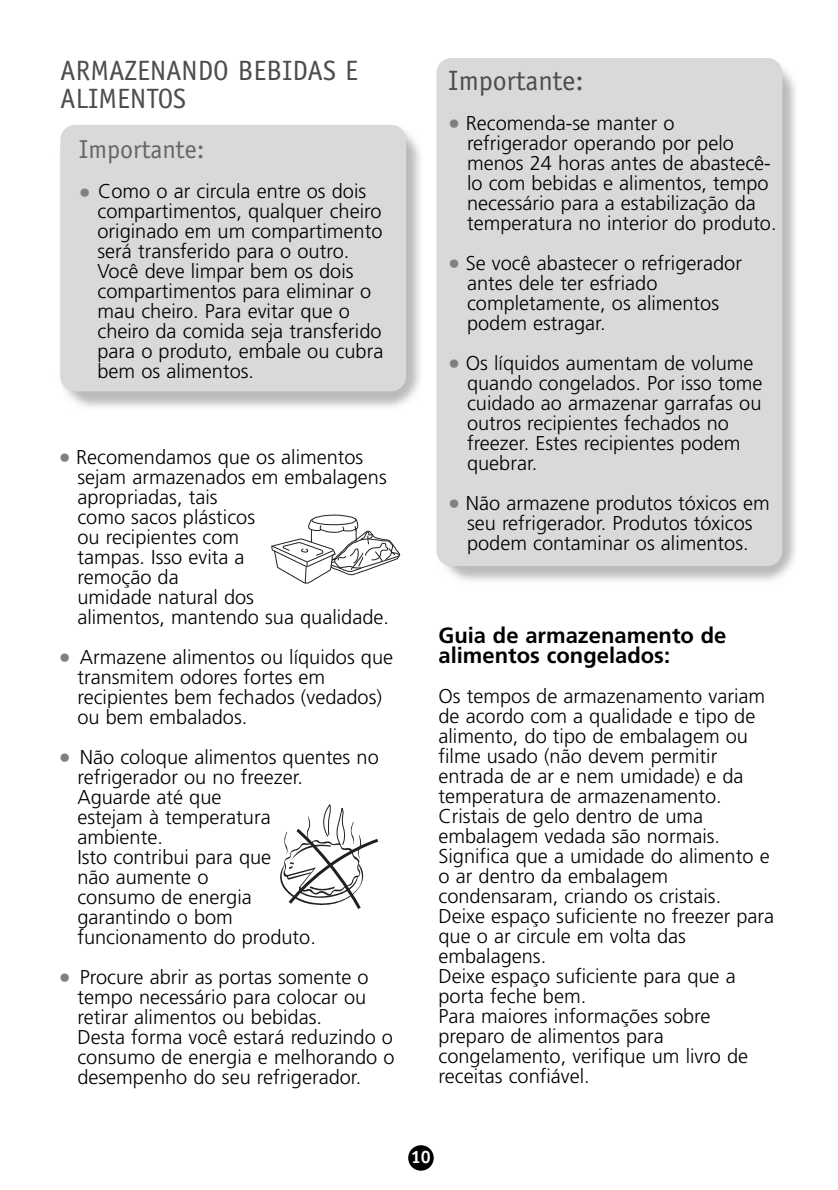
<style>
.page{position:relative;width:838px;height:1190px;background:#fff}
.page>*{position:absolute;margin:0;border:0;box-sizing:border-box;transform-origin:0 0}
.t1{font:28px/28px "Officina Sans";color:#4d4d4d}
.t2{font:26px "Officina Sans";color:#666}
.t3{font:700 22px/20px "Frutiger";color:#000}
.t4{font:300 20px/20px "Frutiger";color:#000}
.t5{font:700 18px "Officina Sans";color:#fff}
.s1{font-weight:400;font-size:24px;color:#808080}
</style>
<div class="page">
<div style="left:408px;top:1145px;width:26px;height:26px;background:#000;border-radius:50%"></div>
<svg style="left:271px;top:514px;width:129px;height:70px"></svg>
<svg style="left:280px;top:805px;width:98px;height:104px"></svg>
<img style="left:771px;top:58px;width:24px;height:183px">
<img style="left:442px;top:241px;width:353px;height:340px">
<div style="left:436px;top:58px;width:346px;height:508px;background:#d9d9d9;border-radius:15px"></div>
<div style="left:60px;top:125px;width:346px;height:266px;background:#d9d9d9;border-radius:15px"></div>
<h1 class="t1" style="left:60px;top:58px;width:299px">ARMAZENANDO BEBIDAS E<br>ALIMENTOS</h1>
<h2 class="t2" style="left:79px;top:139px;width:127px">Importante:</h2>
<p class="t4" style="left:98px;top:183px;width:287px;text-indent:-19px"><span class="s1">•</span> Como o ar circula entre os dois compartimentos, qualquer cheiro originado em um compartimento será transferido para o outro.<br>Você deve limpar bem os dois compartimentos para eliminar o mau cheiro. Para evitar que o cheiro da comida seja transferido para o produto, embale ou cubra bem os alimentos.</p>
<p class="t4" style="left:77px;top:448px;width:313px;text-indent:-19px"><span class="s1">•</span> Recomendamos que os alimentos sejam armazenados em embalagens apropriadas, tais<br>como sacos plásticos<br>ou recipientes com<br>tampas. Isso evita a<br>remoção da<br>umidade natural dos<br>alimentos, mantendo sua qualidade.</p>
<p class="t4" style="left:77px;top:648px;width:317px;text-indent:-19px"><span class="s1">•</span> Armazene alimentos ou líquidos que transmitem odores fortes em recipientes bem fechados (vedados) ou bem embalados.</p>
<p class="t4" style="left:77px;top:748px;width:303px;text-indent:-19px"><span class="s1">•</span> Não coloque alimentos quentes no refrigerador ou no freezer.<br>Aguarde até que<br>estejam à temperatura<br>ambiente.<br>Isto contribui para que<br>não aumente o<br>consumo de energia<br>garantindo o bom<br>funcionamento do produto.</p>
<p class="t4" style="left:77px;top:968px;width:319px;text-indent:-19px"><span class="s1">•</span> Procure abrir as portas somente o tempo necessário para colocar ou retirar alimentos ou bebidas.<br>Desta forma você estará reduzindo o consumo de energia e melhorando o desempenho do seu refrigerador.</p>
<h1 class="t1" style="left:448px;top:69px;width:137px">Importante:</h1>
<p class="t4" style="left:467px;top:114px;width:311px;text-indent:-19px"><span class="s1">•</span> Recomenda-se manter o refrigerador operando por pelo menos 24 horas antes de abastecê&shy;lo com bebidas e alimentos, tempo necessário para a estabilização da temperatura no interior do produto.</p>
<p class="t4" style="left:467px;top:254px;width:277px;text-indent:-19px"><span class="s1">•</span> Se você abastecer o refrigerador antes dele ter esfriado completamente, os alimentos podem estragar.</p>
<p class="t4" style="left:467px;top:354px;width:297px;text-indent:-19px"><span class="s1">•</span> Os líquidos aumentam de volume quando congelados. Por isso tome cuidado ao armazenar garrafas ou outros recipientes fechados no freezer. Estes recipientes podem quebrar.</p>
<p class="t4" style="left:448px;top:494px;width:323px;text-align:center"><span class="s1">•</span> Não armazene produtos tóxicos em seu refrigerador. Produtos tóxicos podem contaminar os alimentos.</p>
<p class="t3" style="left:439px;top:627px;width:289px">Guia de armazenamento de alimentos congelados:</p>
<p class="t4" style="left:439px;top:687px;width:337px">Os tempos de armazenamento variam de acordo com a qualidade e tipo de alimento, do tipo de embalagem ou filme usado (não devem permitir entrada de ar e nem umidade) e da temperatura de armazenamento.<br>Cristais de gelo dentro de uma embalagem vedada são normais.<br>Significa que a umidade do alimento e o ar dentro da embalagem condensaram, criando os cristais.<br>Deixe espaço suficiente no freezer para que o ar circule em volta das embalagens.<br>Deixe espaço suficiente para que a porta feche bem.<br>Para maiores informações sobre preparo de alimentos para congelamento, verifique um livro de receitas confiável.</p>
<p class="t5" style="left:411px;top:1150px;width:22px">10</p>
</div>
